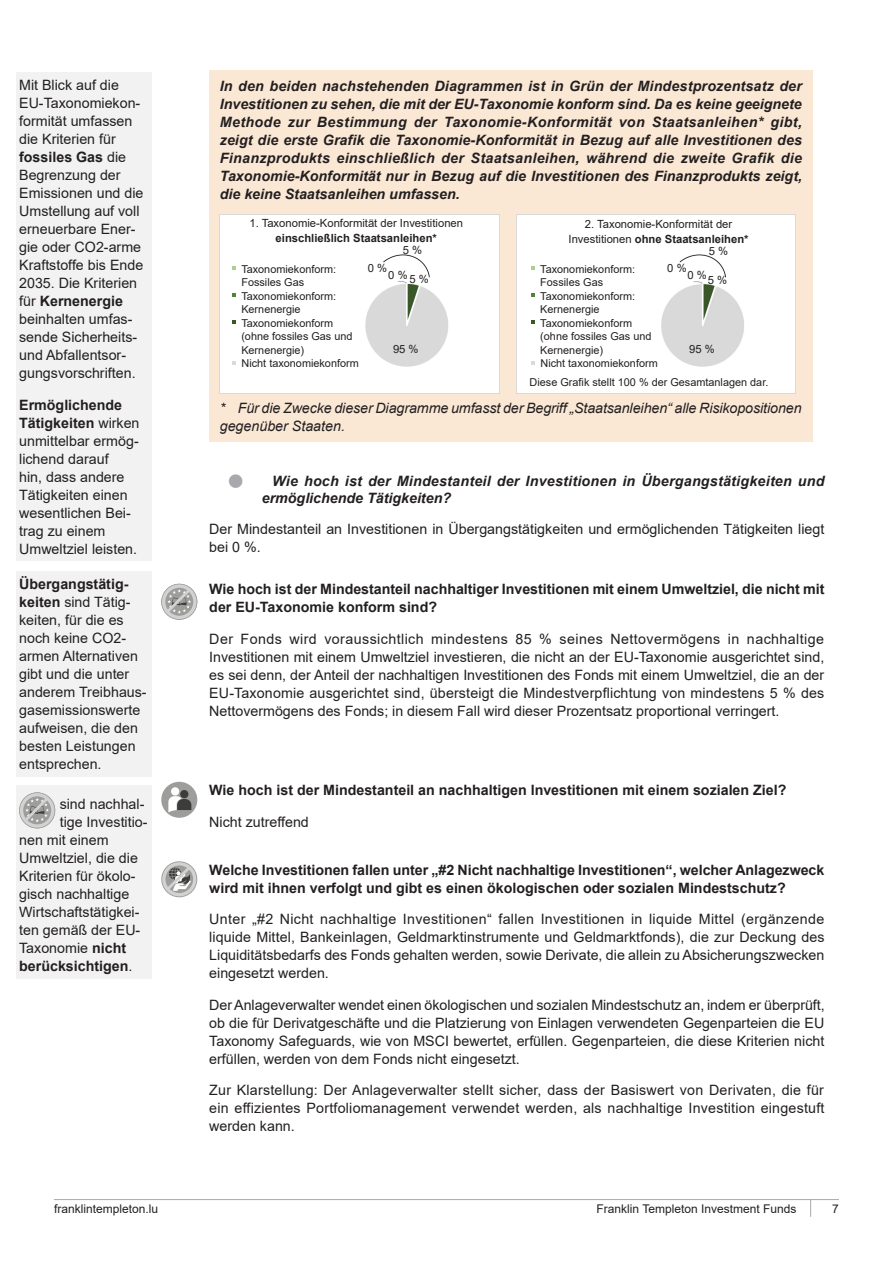
<style>
.page{position:relative;width:893px;height:1263px;background:#fff}
.page>*{position:absolute;margin:0;border:0;box-sizing:border-box;transform-origin:0 0}
._03a_Body{font:14.25px/18px "Arial";color:#231f20}
._03a_Body1{font:italic 700 14.25px/18px "Arial";color:#231f20;text-align:justify}
._03a_Body-2{font:700 14.25px/18px "Arial";color:#231f20}
._03a_Body1-2{font:italic 14.25px/18px "Arial";letter-spacing:-.005em;color:#231f20}
.t1{font:12px "Arial";color:#231f20}
._03a_Body1-3{font:11.25px/15px "Arial";color:#231f20;text-align:center}
._03a_Body2{font:11.25px "Arial";color:#231f20}
._03a_Body1-4{font:10.8px/13.5px "Arial";color:#231f20}
.s1{font-weight:700}
.s2{font-weight:400}
.s3{color:#a8a9ad}
</style>
<div class="page">
<hr style="left:54px;top:1199px;width:785px;height:1px;background:#a8a9ad">
<svg style="left:810px;top:1200px;width:1px;height:17px"></svg>
<div style="left:16px;top:571px;width:135px;height:205px;background:#f2f2f2"></div>
<div style="left:209px;top:70px;width:603px;height:372px;background:#fae8d5"></div>
<img style="left:516px;top:214px;width:280px;height:179px">
<img style="left:220px;top:215px;width:279px;height:179px">
<div style="left:682px;top:341px;width:40px;height:15px;background:#d9d9d9"></div>
<div style="left:386px;top:341px;width:40px;height:15px;background:#d9d9d9"></div>
<div style="left:16px;top:785px;width:135px;height:193px;background:#f2f2f2"></div>
<svg style="left:19px;top:792px;width:36px;height:36px"></svg>
<svg style="left:161px;top:584px;width:36px;height:36px"></svg>
<div style="left:161px;top:782px;width:36px;height:36px;background:#9d9d9c;border-radius:50%"></div>
<svg style="left:168px;top:796px;width:23px;height:16px"></svg>
<div style="left:180px;top:790px;width:8px;height:8px;background:#3c3c3b;border-radius:50%"></div>
<div style="left:171px;top:787px;width:8px;height:8px;background:#fff;border-radius:50%"></div>
<svg style="left:161px;top:861px;width:36px;height:36px"></svg>
<svg style="left:162px;top:862px;width:34px;height:34px"></svg>
<div style="left:16px;top:72px;width:135px;height:489px;background:#f2f2f2"></div>
<svg style="left:233px;top:266px;width:3px;height:4px"></svg>
<svg style="left:233px;top:293px;width:3px;height:4px"></svg>
<svg style="left:233px;top:320px;width:3px;height:4px"></svg>
<svg style="left:531px;top:266px;width:4px;height:4px"></svg>
<svg style="left:531px;top:293px;width:4px;height:4px"></svg>
<svg style="left:531px;top:320px;width:4px;height:4px"></svg>
<svg style="left:531px;top:361px;width:4px;height:3px"></svg>
<p class="_03a_Body" style="left:19px;top:76px;width:126px">Mit Blick auf die<br>EU-Taxonomiekon&shy;formität umfassen die Kriterien für <span class="s1">fossiles Gas</span> die<br>Begrenzung der<br>Emissionen und die<br>Umstellung auf voll erneuerbare Ener&shy;gie oder CO2-arme<br>Kraftstoffe bis Ende<br>2035. Die Kriterien für <span class="s1">Kernenergie </span>beinhalten umfas&shy;sende Sicherheits&shy;und Abfallentsor&shy;gungsvorschriften.</p>
<p class="_03a_Body" style="left:19px;top:396px;width:122px"><span class="s1">Ermöglichende<br>Tätigkeiten</span> wirken unmittelbar ermög&shy;lichend darauf<br>hin, dass andere<br>Tätigkeiten einen wesentlichen Bei&shy;trag zu einem<br>Umweltziel leisten.</p>
<p class="_03a_Body" style="left:19px;top:575px;width:129px"><span class="s1">Übergangstätig&shy;keiten</span> sind Tätig&shy;keiten, für die es noch keine CO2- armen Alternativen gibt und die unter anderem Treibhaus&shy;gasemissionswerte aufweisen, die den besten Leistungen entsprechen.</p>
<p class="_03a_Body" style="left:60px;top:795px;width:86px">sind nachhal-</p>
<p class="_03a_Body" style="left:60px;top:813px;width:89px">tige Investitio-</p>
<p class="_03a_Body" style="left:19px;top:831px;width:91px">nen mit einem</p>
<p class="_03a_Body" style="left:19px;top:849px;width:120px">Umweltziel, die die</p>
<p class="_03a_Body" style="left:19px;top:867px;width:118px">Kriterien für ökolo-</p>
<p class="_03a_Body" style="left:19px;top:885px;width:112px">gisch nachhaltige</p>
<p class="_03a_Body" style="left:19px;top:903px;width:122px">Wirtschaftstätigkei-</p>
<p class="_03a_Body" style="left:19px;top:921px;width:123px">ten gemäß der EU-</p>
<p class="_03a_Body" style="left:19px;top:939px;width:108px">Taxonomie <span class="s1">nicht</span></p>
<p class="_03a_Body-2" style="left:19px;top:957px;width:115px">berücksichtigen<span class="s2">.</span></p>
<p class="_03a_Body1" style="left:220px;top:77px;width:584px">In den beiden nachstehenden Diagrammen ist in Grün der Mindestprozentsatz der Investitionen zu sehen, die mit der EU-Taxonomie konform sind. Da es keine geeignete Methode zur Bestimmung der Taxonomie-Konformität von Staatsanleihen* gibt, zeigt die erste Grafik die Taxonomie-Konformität in Bezug auf alle Investitionen des Finanzprodukts einschließlich der Staatsanleihen, während die zweite Grafik die Taxonomie-Konformität nur in Bezug auf die Investitionen des Finanzprodukts zeigt, die keine Staatsanleihen umfassen.</p>
<p class="_03a_Body1-3" style="left:249px;top:216px;width:215px">1. Taxonomie-Konformität der Investitionen <span class="s1">einschließlich Staatsanleihen*</span></p>
<p class="_03a_Body1-3" style="left:569px;top:216px;width:182px">2. Taxonomie-Konformität der<br>Investitionen <span class="s1">ohne Staatsanleihen*</span></p>
<p class="_03a_Body1-4" style="left:241px;top:262px;width:96px">Taxonomiekonform:<br>Fossiles Gas</p>
<p class="_03a_Body1-4" style="left:241px;top:289px;width:96px">Taxonomiekonform:<br>Kernenergie</p>
<p class="_03a_Body1-4" style="left:241px;top:316px;width:113px">Taxonomiekonform (ohne fossiles Gas und<br>Kernenergie)</p>
<p class="_03a_Body1-4" style="left:242px;top:357px;width:119px">Nicht taxonomiekonform</p>
<p class="_03a_Body2" style="left:403px;top:242px;width:21px">5 %</p>
<p class="_03a_Body2" style="left:709px;top:243px;width:21px">5 %</p>
<p class="_03a_Body2" style="left:410px;top:271px;width:21px">5 %</p>
<p class="_03a_Body2" style="left:708px;top:272px;width:21px">5 %</p>
<p class="_03a_Body2" style="left:368px;top:260px;width:21px">0 %</p>
<p class="_03a_Body2" style="left:667px;top:260px;width:21px">0 %</p>
<p class="_03a_Body1-4" style="left:540px;top:262px;width:96px">Taxonomiekonform:<br>Fossiles Gas</p>
<p class="_03a_Body1-4" style="left:540px;top:289px;width:96px">Taxonomiekonform:<br>Kernenergie</p>
<p class="_03a_Body1-4" style="left:540px;top:316px;width:113px">Taxonomiekonform (ohne fossiles Gas und<br>Kernenergie)</p>
<p class="_03a_Body1-4" style="left:540px;top:357px;width:119px">Nicht taxonomiekonform</p>
<p class="_03a_Body2" style="left:388px;top:267px;width:21px">0 %</p>
<p class="_03a_Body2" style="left:687px;top:267px;width:21px">0 %</p>
<p class="_03a_Body1-3" style="left:393px;top:341px;width:27px">95 %</p>
<p class="_03a_Body1-3" style="left:689px;top:341px;width:27px">95 %</p>
<p class="_03a_Body1-4" style="left:530px;top:375px;width:240px">Diese Grafik stellt 100 % der Gesamtanlagen dar.</p>
<p class="_03a_Body1-2" style="left:220px;top:399px;width:583px">* Für die Zwecke dieser Diagramme umfasst der Begriff „Staatsanleihen“ alle Risikopositionen gegenüber Staaten.</p>
<p class="_03a_Body1" style="left:262px;top:472px;width:564px;line-height:17.1px;text-indent:-34px"><span class="s3">•</span> Wie hoch ist der Mindestanteil der Investitionen in Übergangstätigkeiten und ermöglichende Tätigkeiten?</p>
<p class="_03a_Body" style="left:209px;top:520px;width:617px">Der Mindestanteil an Investitionen in Übergangstätigkeiten und ermöglichenden Tätigkeiten liegt bei 0 %.</p>
<p class="_03a_Body-2" style="left:209px;top:580px;width:617px">Wie hoch ist der Mindestanteil nachhaltiger Investitionen mit einem Umweltziel, die nicht mit der EU-Taxonomie konform sind?</p>
<p class="_03a_Body" style="left:209px;top:630px;width:616px;text-align:justify">Der Fonds wird voraussichtlich mindestens 85 % seines Nettovermögens in nachhaltige Investitionen mit einem Umweltziel investieren, die nicht an der EU-Taxonomie ausgerichtet sind, es sei denn, der Anteil der nachhaltigen Investitionen des Fonds mit einem Umweltziel, die an der EU-Taxonomie ausgerichtet sind, übersteigt die Mindestverpflichtung von mindestens 5 % des Nettovermögens des Fonds; in diesem Fall wird dieser Prozentsatz proportional verringert.</p>
<p class="_03a_Body-2" style="left:209px;top:781px;width:579px">Wie hoch ist der Mindestanteil an nachhaltigen lnvestitionen mit einem sozialen Ziel?</p>
<p class="_03a_Body" style="left:209px;top:813px;width:101px">Nicht zutreffend</p>
<p class="_03a_Body-2" style="left:209px;top:861px;width:617px">Welche Investitionen fallen unter „#2 Nicht nachhaltige Investitionen“, welcher Anlagezweck wird mit ihnen verfolgt und gibt es einen ökologischen oder sozialen Mindestschutz?</p>
<p class="_03a_Body" style="left:209px;top:910px;width:617px;text-align:justify">Unter „#2 Nicht nachhaltige Investitionen“ fallen Investitionen in liquide Mittel (ergänzende liquide Mittel, Bankeinlagen, Geldmarktinstrumente und Geldmarktfonds), die zur Deckung des Liquiditätsbedarfs des Fonds gehalten werden, sowie Derivate, die allein zu Absicherungszwecken eingesetzt werden.</p>
<p class="_03a_Body" style="left:209px;top:996px;width:617px;text-align:justify">Der Anlageverwalter wendet einen ökologischen und sozialen Mindestschutz an, indem er überprüft, ob die für Derivatgeschäfte und die Platzierung von Einlagen verwendeten Gegenparteien die EU Taxonomy Safeguards, wie von MSCI bewertet, erfüllen. Gegenparteien, die diese Kriterien nicht erfüllen, werden von dem Fonds nicht eingesetzt.</p>
<p class="_03a_Body" style="left:209px;top:1081px;width:617px;text-align:justify">Zur Klarstellung: Der Anlageverwalter stellt sicher, dass der Basiswert von Derivaten, die für ein effizientes Portfoliomanagement verwendet werden, als nachhaltige Investition eingestuft werden kann.</p>
<p class="t1" style="left:54px;top:1200px;width:106px">franklintempleton.lu</p>
<p class="t1" style="left:597px;top:1200px;width:201px">Franklin Templeton Investment Funds</p>
<p class="t1" style="left:832px;top:1200px;width:8px">7</p>
</div>
